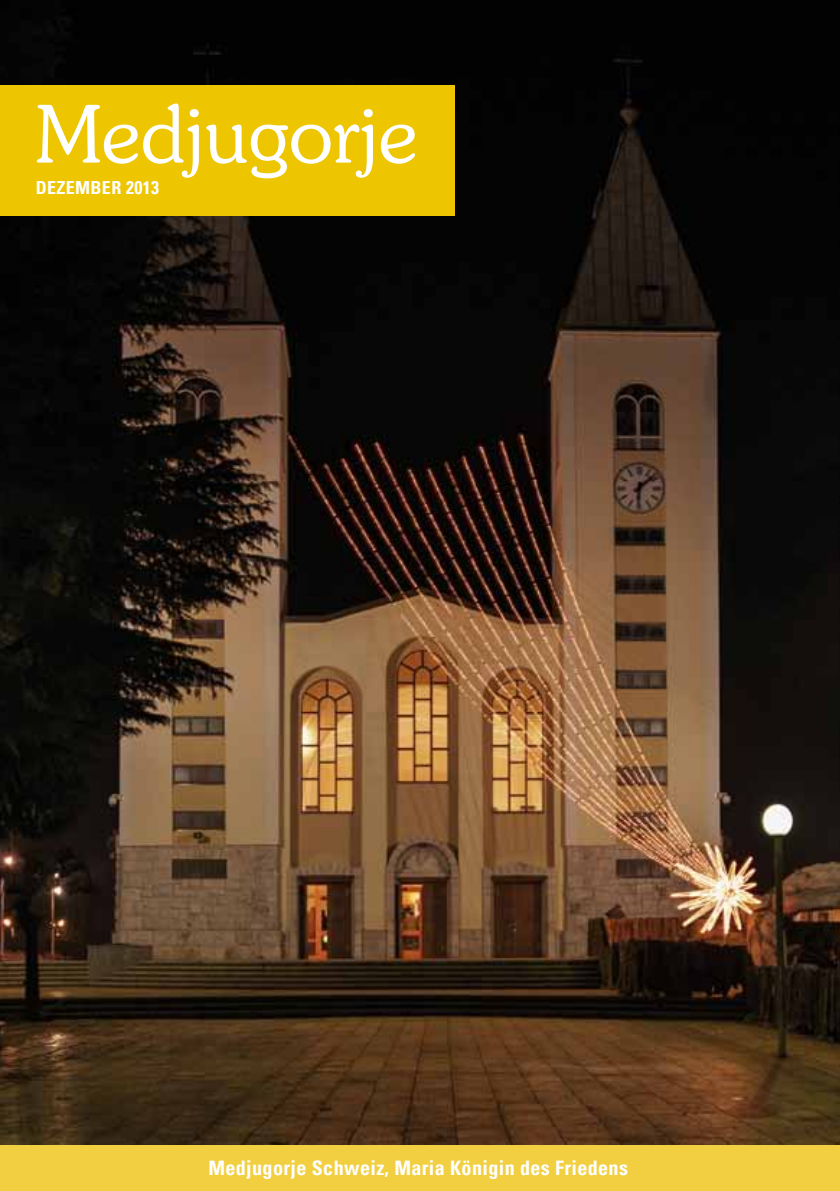
<style>
.page{position:relative;width:840px;height:1191px;background:#fff}
.page>*{position:absolute;margin:0;border:0;box-sizing:border-box;transform-origin:0 0}
.t1{font:300 80px "Souvenir IT Cby BT";color:#fff}
.t2{font:700 condensed 20px "Univers";letter-spacing:.02em;color:#fff}
.t3{font:700 condensed 18px "Univers";letter-spacing:.02em;color:#fff}
</style>
<div class="page">
<img style="left:0;top:0;width:839px;height:1145px">
<div style="left:0;top:85px;width:454px;height:130px;background:#edc500"></div>
<div style="left:0;top:1145px;width:839px;height:46px;background:#f1cf41"></div>
<h1 class="t1" style="left:36px;top:85px;width:383px">Medjugorje</h1>
<p class="t3" style="left:36px;top:176px;width:125px">Dezember 2013</p>
<p class="t2" style="left:208px;top:1155px;width:421px">Medjugorje Schweiz, Maria Königin des Friedens</p>
</div>
